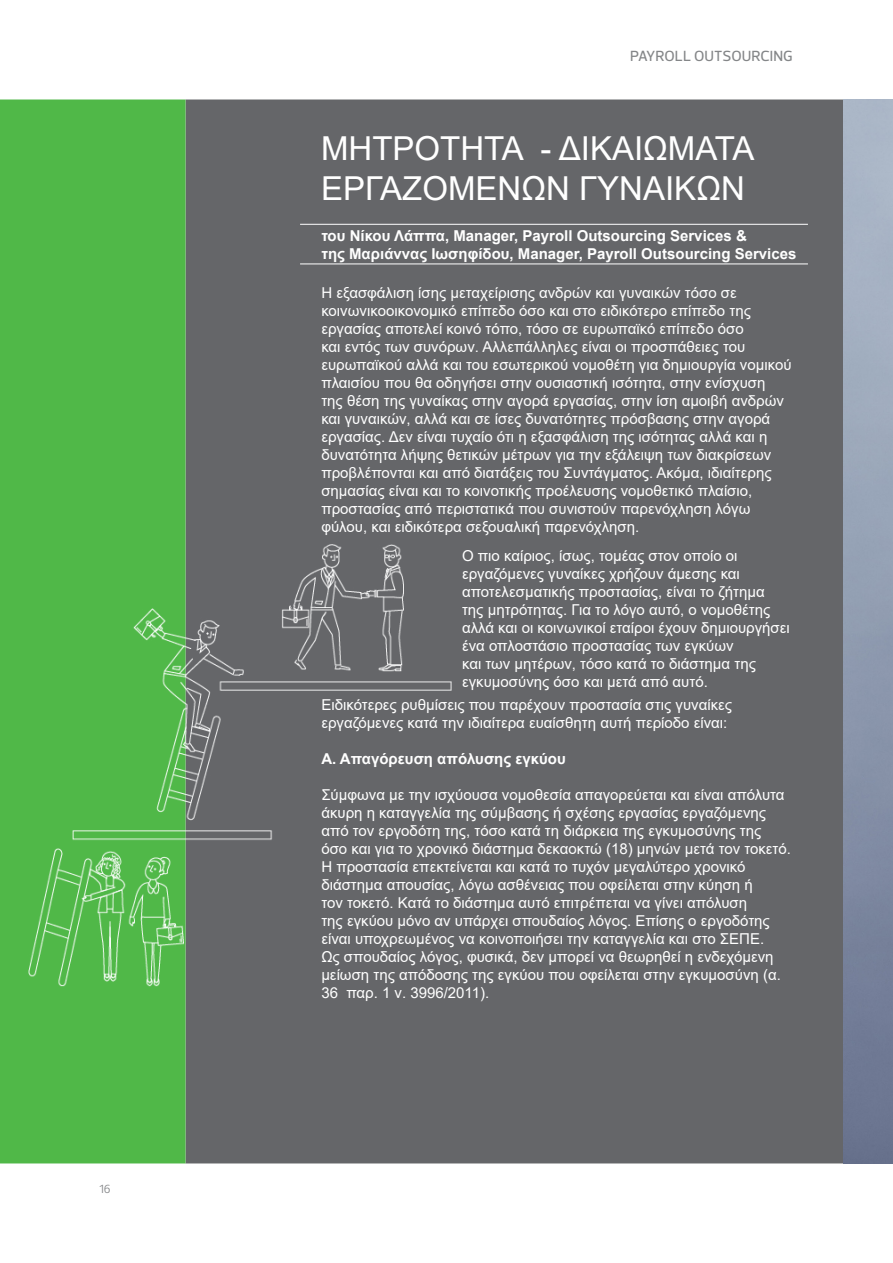
<style>
.page{position:relative;width:893px;height:1263px;background:#fff}
.page>*{position:absolute;margin:0;border:0;box-sizing:border-box;transform-origin:0 0}
.t1{font:33px/39.6px "Arial";color:#fff}
.t2{font:15px/18px "Arial";color:#fff}
.t3{font:700 15px/18px "Arial";color:#fff}
.t4{font:500 15px "Prelo";color:#848688}
.t5{font:12px "Prelo";color:#848688}
</style>
<div class="page">
<div style="left:186px;top:99px;width:657px;height:1064px;background:#656669"></div>
<div style="left:1px;top:100px;width:184px;height:1063px;background:#50b848"></div>
<div style="left:0;top:99px;width:186px;height:1064px;border:2px solid #50b848"></div>
<hr style="left:300px;top:224px;width:508px;height:1px;background:#fff">
<hr style="left:300px;top:264px;width:508px;height:1px;background:#fff">
<img style="left:28px;top:544px;width:423px;height:442px">
<img style="left:843px;top:99px;width:50px;height:1064px">
<p class="t5" style="left:99px;top:1181px;width:13px">16</p>
<p class="t4" style="left:630px;top:47px;width:44px">PAYROLL</p>
<p class="t4" style="left:694px;top:47px;width:11px">OUTSOU</p>
<p class="t4" style="left:751px;top:47px;width:18px">RCING</p>
<h1 class="t1" style="left:321px;top:129px;width:435px">ΜΗΤΡΟΤΗΤΑ - ΔΙΚΑΙΩΜΑΤΑ<br>ΕΡΓΑΖΟΜΕΝΩΝ ΓΥΝΑΙΚΩΝ</h1>
<p class="t3" style="left:321px;top:226px;width:477px">του Νίκου Λάππα, Manager, Payroll Outsourcing Services &amp;<br>της Μαριάννας Ιωσηφίδου, Manager, Payroll Outsourcing Services</p>
<p class="t2" style="left:321px;top:283px;width:472px">Η εξασφάλιση ίσης μεταχείρισης ανδρών και γυναικών τόσο σε κοινωνικοοικονομικό επίπεδο όσο και στο ειδικότερο επίπεδο της εργασίας αποτελεί κοινό τόπο, τόσο σε ευρωπαϊκό επίπεδο όσο<br>και εντός των συνόρων. Αλλεπάλληλες είναι οι προσπάθειες του ευρωπαϊκού αλλά και του εσωτερικού νομοθέτη για δημιουργία νομικού πλαισίου που θα οδηγήσει στην ουσιαστική ισότητα, στην ενίσχυση<br>της θέση της γυναίκας στην αγορά εργασίας, στην ίση αμοιβή ανδρών και γυναικών, αλλά και σε ίσες δυνατότητες πρόσβασης στην αγορά εργασίας. Δεν είναι τυχαίο ότι η εξασφάλιση της ισότητας αλλά και η δυνατότητα λήψης θετικών μέτρων για την εξάλειψη των διακρίσεων προβλέπονται και από διατάξεις του Συντάγματος. Ακόμα, ιδιαίτερης σημασίας είναι και το κοινοτικής προέλευσης νομοθετικό πλαίσιο, προστασίας από περιστατικά που συνιστούν παρενόχληση λόγω φύλου, και ειδικότερα σεξουαλική παρενόχληση.</p>
<p class="t2" style="left:462px;top:546px;width:329px">Ο πιο καίριος, ίσως, τομέας στον οποίο οι εργαζόμενες γυναίκες χρήζουν άμεσης και αποτελεσματικής προστασίας, είναι το ζήτημα της μητρότητας. Για το λόγο αυτό, ο νομοθέτης αλλά και οι κοινωνικοί εταίροι έχουν δημιουργήσει ένα οπλοστάσιο προστασίας των εγκύων<br>και των μητέρων, τόσο κατά το διάστημα της εγκυμοσύνης όσο και μετά από αυτό.</p>
<p class="t2" style="left:321px;top:696px;width:412px">Ειδικότερες ρυθμίσεις που παρέχουν προστασία στις γυναίκες εργαζόμενες κατά την ιδιαίτερα ευαίσθητη αυτή περίοδο είναι:</p>
<p class="t3" style="left:321px;top:750px;width:246px">Α. Απαγόρευση απόλυσης εγκύου</p>
<p class="t2" style="left:321px;top:786px;width:471px">Σύμφωνα με την ισχύουσα νομοθεσία απαγορεύεται και είναι απόλυτα άκυρη η καταγγελία της σύμβασης ή σχέσης εργασίας εργαζόμενης από τον εργοδότη της, τόσο κατά τη διάρκεια της εγκυμοσύνης της όσο και για το χρονικό διάστημα δεκαοκτώ (18) μηνών μετά τον τοκετό.<br>Η προστασία επεκτείνεται και κατά το τυχόν μεγαλύτερο χρονικό διάστημα απουσίας, λόγω ασθένειας που οφείλεται στην κύηση ή<br>τον τοκετό. Κατά το διάστημα αυτό επιτρέπεται να γίνει απόλυση<br>της εγκύου μόνο αν υπάρχει σπουδαίος λόγος. Επίσης ο εργοδότης είναι υποχρεωμένος να κοινοποιήσει την καταγγελία και στο ΣΕΠΕ.<br>Ως σπουδαίος λόγος, φυσικά, δεν μπορεί να θεωρηθεί η ενδεχόμενη μείωση της απόδοσης της εγκύου που οφείλεται στην εγκυμοσύνη (α.<br>36 παρ. 1 ν. 3996/2011).</p>
</div>
